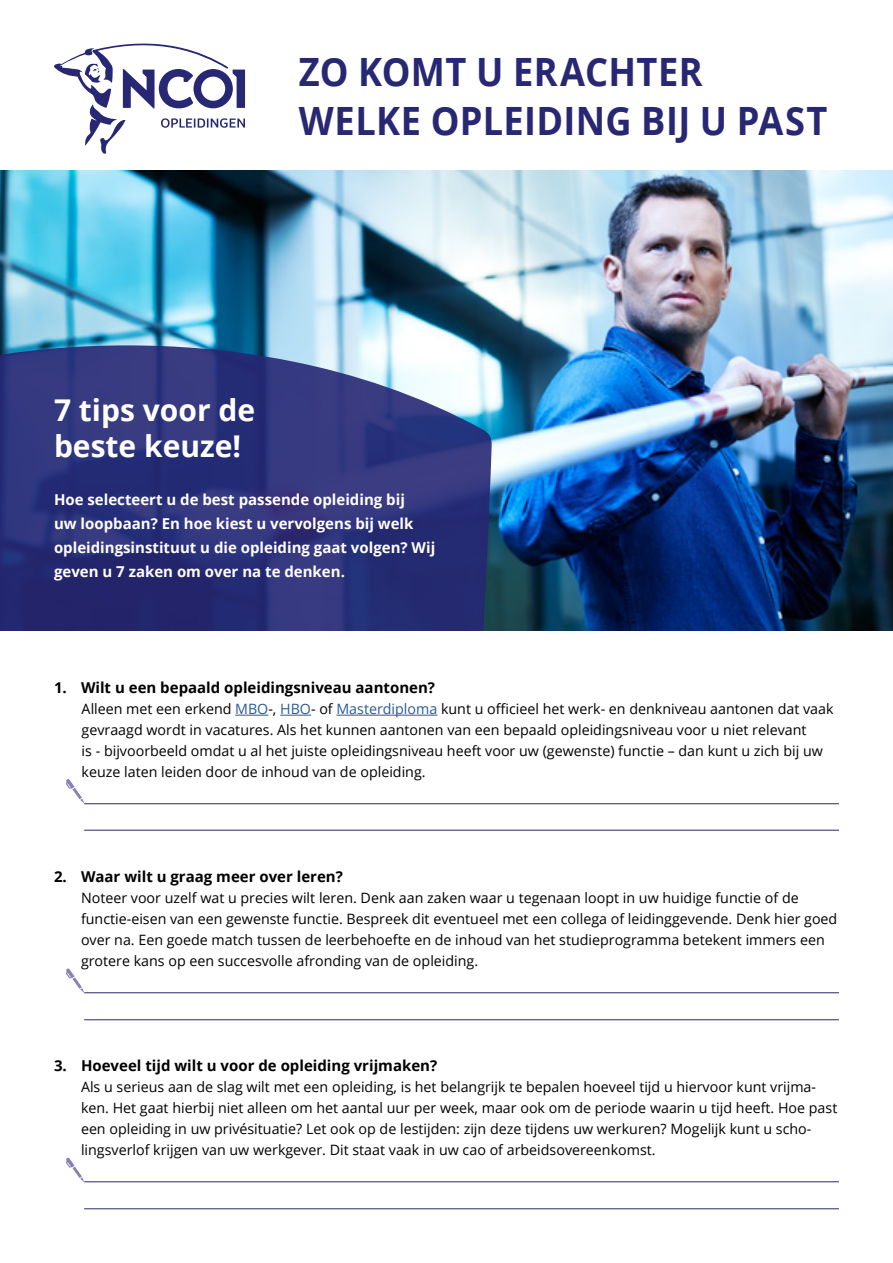
<style>
.page{position:relative;width:893px;height:1263px;background:#fff}
.page>*{position:absolute;margin:0;border:0;box-sizing:border-box;transform-origin:0 0}
.t1{font:700 39px/48.8px "Open Sans";letter-spacing:.01em;color:#272774;scale:.93 1}
.t2{font:700 30px/36px "Open Sans";color:#fff}
.t3{font:700 15px/24px "Open Sans";color:#fff}
.t4{font:700 15px "Open Sans";color:#000}
.t5{font:14.25px/21px "Open Sans";color:#000}
.s1{color:#275b9b}
</style>
<div class="page">
<img style="left:0;top:171px;width:893px;height:459px">
<svg style="left:0;top:345px;width:492px;height:285px;background:#393f82"></svg>
<svg style="left:54px;top:43px;width:191px;height:111px"></svg>
<hr style="left:235px;top:715px;width:33px;height:1px;background:#275b9b">
<hr style="left:280px;top:715px;width:31px;height:1px;background:#275b9b">
<hr style="left:336px;top:715px;width:101px;height:1px;background:#275b9b">
<hr style="left:84px;top:803px;width:755px;height:1px;background:#272774">
<hr style="left:84px;top:830px;width:755px;height:1px;background:#272774">
<hr style="left:84px;top:992px;width:755px;height:1px;background:#272774">
<hr style="left:84px;top:1019px;width:755px;height:1px;background:#272774">
<svg style="left:66px;top:779px;width:18px;height:24px"></svg>
<svg style="left:66px;top:968px;width:18px;height:25px"></svg>
<hr style="left:84px;top:1181px;width:755px;height:1px;background:#272774">
<hr style="left:84px;top:1208px;width:755px;height:1px;background:#272774">
<svg style="left:66px;top:1157px;width:18px;height:25px"></svg>
<h1 class="t1" style="left:299px;top:46px;width:570px">ZO KOMT U ERACHTER<br>WELKE OPLEIDING BIJ U PAST</h1>
<h2 class="t2" style="left:54px;top:391px;width:203px">7 tips voor de beste keuze!</h2>
<p class="t3" style="left:54px;top:487px;width:383px">Hoe selecteert u de best passende opleiding bij<br>uw loopbaan? En hoe kiest u vervolgens bij welk opleidingsinstituut u die opleiding gaat volgen? Wij geven u 7 zaken om over na te denken.</p>
<p class="t4" style="left:54px;top:677px;width:383px">1. Wilt u een bepaald opleidingsniveau aantonen?</p>
<p class="t5" style="left:82px;top:698px;width:753px">Alleen met een erkend <span class="s1">MBO</span>-, <span class="s1">HBO</span>- of <span class="s1">Masterdiploma</span> kunt u officieel het werk- en denkniveau aantonen dat vaak gevraagd wordt in vacatures. Als het kunnen aantonen van een bepaald opleidingsniveau voor u niet relevant<br>is - bijvoorbeeld omdat u al het juiste opleidingsniveau heeft voor uw (gewenste) functie – dan kunt u zich bij uw keuze laten leiden door de inhoud van de opleiding.</p>
<p class="t4" style="left:54px;top:866px;width:290px">2. Waar wilt u graag meer over leren?</p>
<p class="t5" style="left:81px;top:887px;width:758px">Noteer voor uzelf wat u precies wilt leren. Denk aan zaken waar u tegenaan loopt in uw huidige functie of de functie-eisen van een gewenste functie. Bespreek dit eventueel met een collega of leidinggevende. Denk hier goed over na. Een goede match tussen de leerbehoefte en de inhoud van het studieprogramma betekent immers een grotere kans op een succesvolle afronding van de opleiding.</p>
<p class="t4" style="left:54px;top:1055px;width:385px">3. Hoeveel tijd wilt u voor de opleiding vrijmaken?</p>
<p class="t5" style="left:81px;top:1076px;width:758px">Als u serieus aan de slag wilt met een opleiding, is het belangrijk te bepalen hoeveel tijd u hiervoor kunt vrijma&shy;ken. Het gaat hierbij niet alleen om het aantal uur per week, maar ook om de periode waarin u tijd heeft. Hoe past een opleiding in uw privésituatie? Let ook op de lestijden: zijn deze tijdens uw werkuren? Mogelijk kunt u scho&shy;lingsverlof krijgen van uw werkgever. Dit staat vaak in uw cao of arbeidsovereenkomst.</p>
</div>
